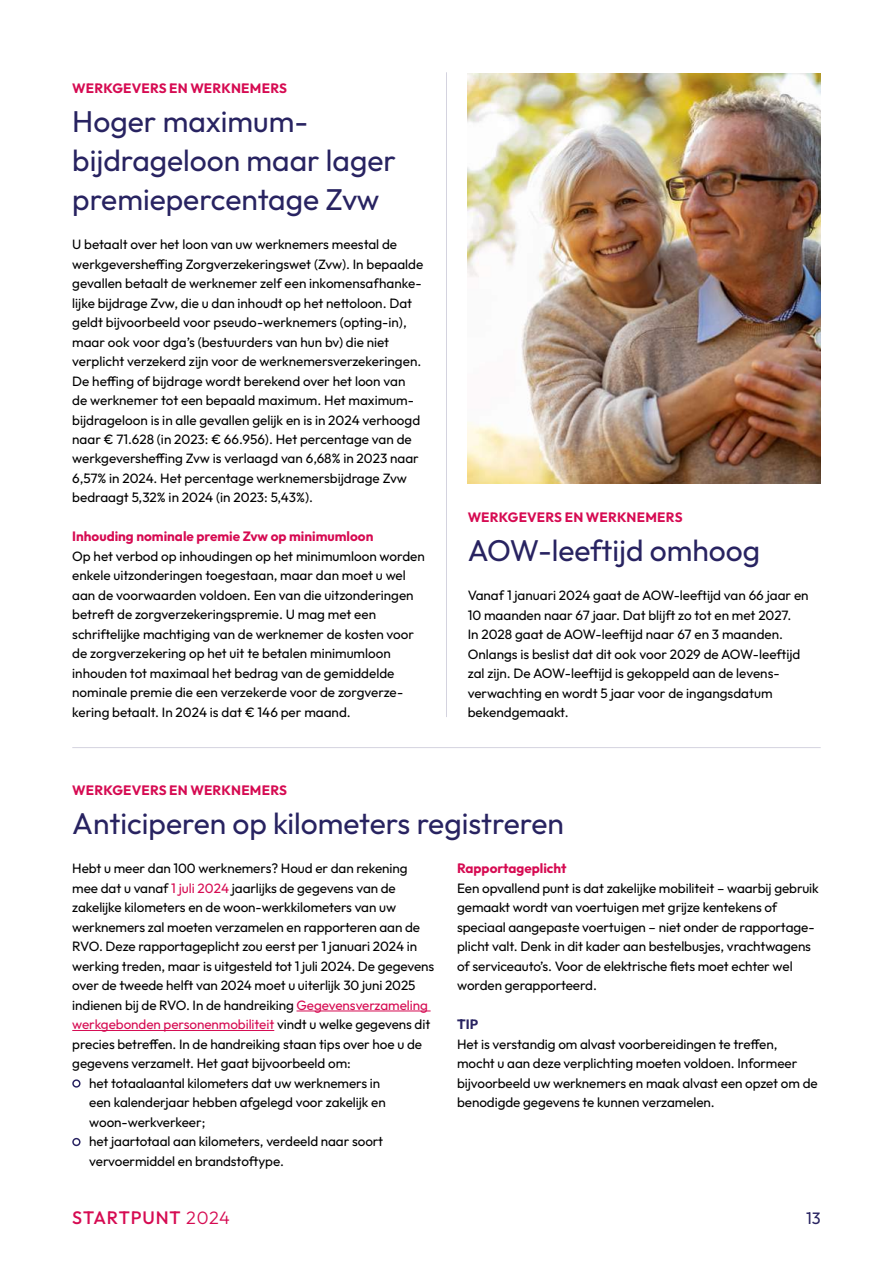
<style>
.page{position:relative;width:893px;height:1263px;background:#fff}
.page>*{position:absolute;margin:0;border:0;box-sizing:border-box;transform-origin:0 0}
.t1{font:30px/39px "Outfit";color:#282361}
.t2{font:500 18px "Outfit";letter-spacing:.04em;color:#d60b52}
.t3{font:16.5px "Outfit";color:#282361}
.t4{font:13.5px/19.5px "Outfit";letter-spacing:-.005em;color:#000}
.t5{font:700 13.5px "Outfit";color:#d60b52}
.t6{font:13.5px "Outfit";letter-spacing:-.005em;color:#d60b52}
.t7{font:700 13.5px "Outfit";color:#282361}
.s1{color:#d60b52}
.s2{color:#000}
.s3{font-weight:300}
</style>
<div class="page">
<img style="left:468px;top:74px;width:353px;height:409px">
<hr style="left:446px;top:72px;width:1px;height:645px;background:#d4d3df">
<hr style="left:297px;top:1011px;width:134px;height:1px;background:#d60b52">
<hr style="left:72px;top:1030px;width:202px;height:1px;background:#d60b52">
<svg style="left:72px;top:1079px;width:9px;height:9px"></svg>
<svg style="left:72px;top:1138px;width:9px;height:8px"></svg>
<hr style="left:72px;top:747px;width:749px;height:1px;background:#d4d3df">
<p class="t5" style="left:72px;top:79px;width:216px">WERKGEVERS EN WERKNEMERS</p>
<h1 class="t1" style="left:72px;top:103px;width:325px">Hoger maximum&shy;bijdrageloon maar lager premiepercentage Zvw</h1>
<p class="t4" style="left:72px;top:235px;width:352px">U betaalt over het loon van uw werknemers meestal de werkgeversheffing Zorgverzekeringswet (Zvw). In bepaalde gevallen betaalt de werknemer zelf een inkomensafhanke&shy;lijke bijdrage Zvw, die u dan inhoudt op het nettoloon. Dat geldt bijvoorbeeld voor pseudo-werknemers (opting-in), maar ook voor dga’s (bestuurders van hun bv) die niet verplicht verzekerd zijn voor de werknemersverzekeringen.<br>De heffing of bijdrage wordt berekend over het loon van de werknemer tot een bepaald maximum. Het maximum&shy;bijdrageloon is in alle gevallen gelijk en is in 2024 verhoogd naar € 71.628 (in 2023: € 66.956). Het percentage van de werkgeversheffing Zvw is verlaagd van 6,68% in 2023 naar 6,57% in 2024. Het percentage werknemersbijdrage Zvw bedraagt 5,32% in 2024 (in 2023: 5,43%).</p>
<p class="t5" style="left:72px;top:528px;width:303px">Inhouding nominale premie Zvw op minimumloon</p>
<p class="t4" style="left:72px;top:547px;width:354px">Op het verbod op inhoudingen op het minimumloon worden enkele uitzonderingen toegestaan, maar dan moet u wel aan de voorwaarden voldoen. Een van die uitzonderingen betreft de zorgverzekeringspremie. U mag met een schriftelijke machtiging van de werknemer de kosten voor de zorgverzekering op het uit te betalen minimumloon inhouden tot maximaal het bedrag van de gemiddelde nominale premie die een verzekerde voor de zorgverze&shy;kering betaalt. In 2024 is dat € 146 per maand.</p>
<p class="t5" style="left:468px;top:508px;width:216px">WERKGEVERS EN WERKNEMERS</p>
<h1 class="t1" style="left:468px;top:532px;width:294px">AOW-leeftijd omhoog</h1>
<p class="t4" style="left:468px;top:586px;width:342px">Vanaf 1 januari 2024 gaat de AOW-leeftijd van 66 jaar en 10 maanden naar 67 jaar. Dat blijft zo tot en met 2027.<br>In 2028 gaat de AOW-leeftijd naar 67 en 3 maanden.<br>Onlangs is beslist dat dit ook voor 2029 de AOW-leeftijd zal zijn. De AOW-leeftijd is gekoppeld aan de levens&shy;verwachting en wordt 5 jaar voor de ingangsdatum bekendgemaakt.</p>
<p class="t5" style="left:72px;top:781px;width:216px">WERKGEVERS EN WERKNEMERS</p>
<h1 class="t1" style="left:72px;top:805px;width:493px">Anticiperen op kilometers registreren</h1>
<p class="t4" style="left:72px;top:859px;width:337px">Hebt u meer dan 100 werknemers? Houd er dan rekening</p>
<p class="t4" style="left:72px;top:878px;width:325px">mee dat u vanaf <span class="s1">1 juli 2024</span> jaarlijks de gegevens van de</p>
<p class="t4" style="left:72px;top:898px;width:325px">zakelijke kilometers en de woon-werkkilometers van uw</p>
<p class="t4" style="left:72px;top:917px;width:349px">werknemers zal moeten verzamelen en rapporteren aan de</p>
<p class="t4" style="left:72px;top:937px;width:346px">RVO. Deze rapportageplicht zou eerst per 1 januari 2024 in</p>
<p class="t4" style="left:72px;top:956px;width:364px">werking treden, maar is uitgesteld tot 1 juli 2024. De gegevens</p>
<p class="t4" style="left:72px;top:976px;width:345px">over de tweede helft van 2024 moet u uiterlijk 30 juni 2025</p>
<p class="t4" style="left:72px;top:995px;width:357px">indienen bij de RVO. In de handreiking <span class="s1">Gegevensverzameling</span></p>
<p class="t6" style="left:72px;top:1016px;width:360px">werkgebonden personenmobiliteit <span class="s2">vindt u welke gegevens dit</span></p>
<p class="t4" style="left:72px;top:1034px;width:351px">precies betreffen. In de handreiking staan tips over hoe u de</p>
<p class="t4" style="left:72px;top:1054px;width:280px">gegevens verzamelt. Het gaat bijvoorbeeld om:</p>
<p class="t4" style="left:89px;top:1073px;width:292px">het totaalaantal kilometers dat uw werknemers in</p>
<p class="t4" style="left:89px;top:1093px;width:298px">een kalenderjaar hebben afgelegd voor zakelijk en</p>
<p class="t4" style="left:89px;top:1112px;width:118px">woon-werkverkeer;</p>
<p class="t4" style="left:89px;top:1132px;width:295px">het jaartotaal aan kilometers, verdeeld naar soort</p>
<p class="t4" style="left:89px;top:1151px;width:196px">vervoermiddel en brandstoftype.</p>
<p class="t5" style="left:457px;top:859px;width:111px">Rapportageplicht</p>
<p class="t4" style="left:457px;top:878px;width:363px">Een opvallend punt is dat zakelijke mobiliteit – waarbij gebruik gemaakt wordt van voertuigen met grijze kentekens of speciaal aangepaste voertuigen – niet onder de rapportage&shy;plicht valt. Denk in dit kader aan bestelbusjes, vrachtwagens of serviceauto’s. Voor de elektrische fiets moet echter wel worden gerapporteerd.</p>
<p class="t7" style="left:457px;top:1015px;width:23px">TIP</p>
<p class="t4" style="left:457px;top:1034px;width:362px">Het is verstandig om alvast voorbereidingen te treffen, mocht u aan deze verplichting moeten voldoen. Informeer bijvoorbeeld uw werknemers en maak alvast een opzet om de benodigde gegevens te kunnen verzamelen.</p>
<h2 class="t2" style="left:72px;top:1206px;width:159px">STARTPUNT <span class="s3">2024</span></h2>
<p class="t3" style="left:806px;top:1208px;width:16px">13</p>
</div>
